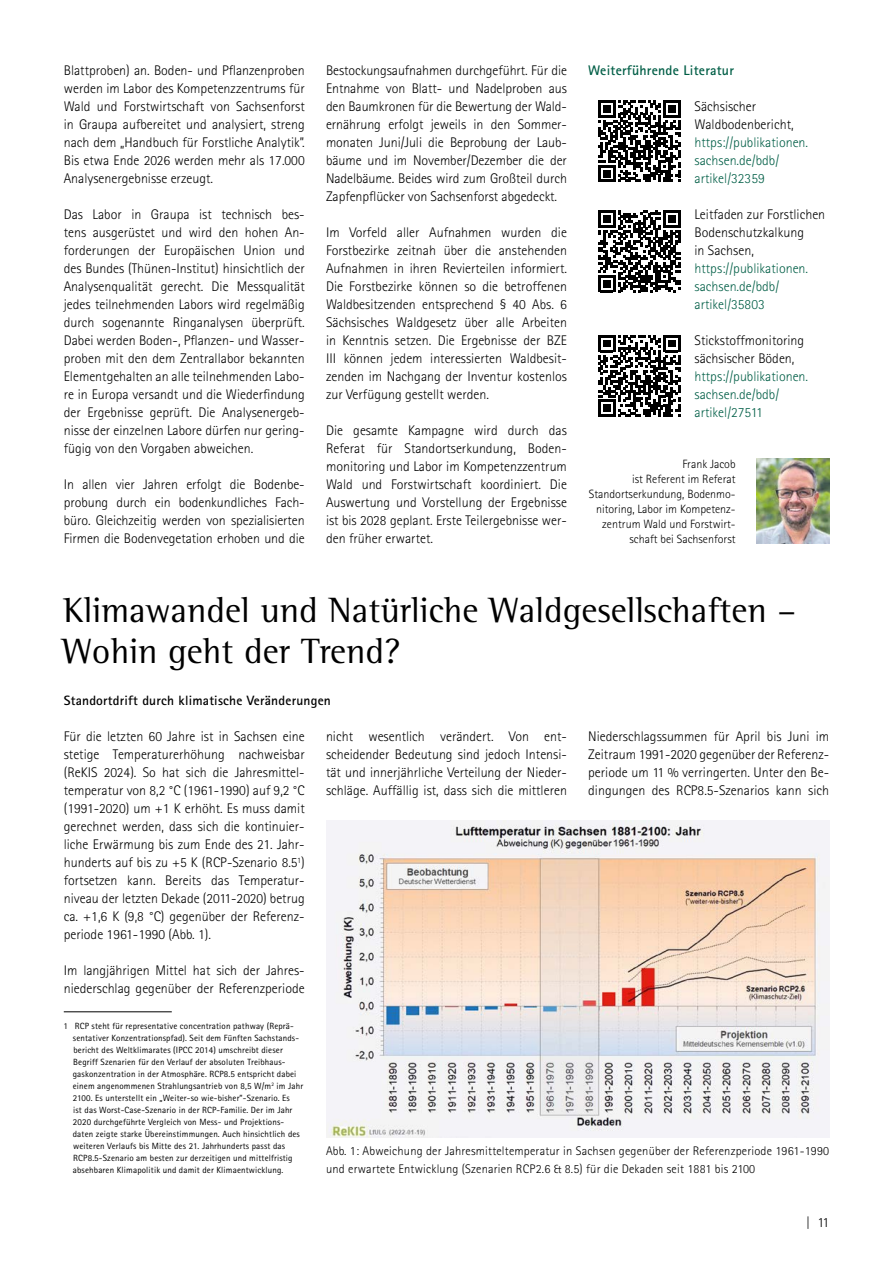
<style>
.page{position:relative;width:893px;height:1263px;background:#fff}
.page>*{position:absolute;margin:0;border:0;box-sizing:border-box;transform-origin:0 0}
.H1_Kapitelüberschrift{font:36px/40.5px "Rotis Semi Serif Std";color:#000}
.Fließtext{font:300 13.95px/18px "Rotis Sans Serif Std";color:#000;text-align:justify}
.Fließtext_ohne_Abstand{font:300 13.95px "Rotis Sans Serif Std";color:#005e46}
.Fließtext_ohne_Abstand-2{font:300 13.95px "Rotis Sans Serif Std";color:#000}
.H2_Zwischenüberschrift_grün{font:700 13.95px "Rotis Sans Serif Std";letter-spacing:.015em;color:#005e46}
.H2_Zwischenüberschrift_schwarz{font:700 13.5px "Rotis Sans Serif Std";letter-spacing:.015em;color:#000}
.t1{font:300 12.45px/18px "Rotis Sans Serif Std";letter-spacing:.015em;color:#000}
.Autor{font:300 12px/15px "Rotis Sans Serif Std";color:#000;text-align:right}
.Fußnote{font:9px/12px "Rotis Sans Serif Std";letter-spacing:.015em;color:#000}
</style>
<div class="page">
<svg style="left:598px;top:100px;width:82px;height:82px"></svg>
<svg style="left:598px;top:210px;width:82px;height:82px"></svg>
<svg style="left:598px;top:335px;width:82px;height:82px"></svg>
<img style="left:757px;top:458px;width:72px;height:85px">
<hr style="left:64px;top:1011px;width:108px;height:1px;background:#000">
<img style="left:326px;top:821px;width:503px;height:316px">
<p class="Fließtext" style="left:64px;top:61px;width:242px">Blattproben) an. Boden- und Pflanzenproben werden im Labor des Kompetenzzentrums für Wald und Forstwirtschaft von Sachsenforst in Graupa aufbereitet und analysiert, streng nach dem „Handbuch für Forstliche Analytik”.<br>Bis etwa Ende 2026 werden mehr als 17.000<br>Analysenergebnisse erzeugt.</p>
<p class="Fließtext" style="left:64px;top:205px;width:242px">Das Labor in Graupa ist technisch bes&shy;tens ausgerüstet und wird den hohen An&shy;forderungen der Europäischen Union und des Bundes (Thünen-Institut) hinsichtlich der Analysenqualität gerecht. Die Messqualität jedes teilnehmenden Labors wird regelmäßig durch sogenannte Ringanalysen überprüft.<br>Dabei werden Boden-, Pflanzen- und Wasser&shy;proben mit den dem Zentrallabor bekannten Elementgehalten an alle teilnehmenden Labo&shy;re in Europa versandt und die Wiederfindung der Ergebnisse geprüft. Die Analysenergeb&shy;nisse der einzelnen Labore dürfen nur gering&shy;fügig von den Vorgaben abweichen.</p>
<p class="Fließtext" style="left:64px;top:475px;width:242px">In allen vier Jahren erfolgt die Bodenbe&shy;probung durch ein bodenkundliches Fach&shy;büro. Gleichzeitig werden von spezialisierten Firmen die Bodenvegetation erhoben und die</p>
<p class="Fließtext" style="left:326px;top:61px;width:242px">Bestockungsaufnahmen durchgeführt. Für die Entnahme von Blatt- und Nadelproben aus den Baumkronen für die Bewertung der Wald&shy;ernährung erfolgt jeweils in den Sommer&shy;monaten Juni/Juli die Beprobung der Laub&shy;bäume und im November/Dezember die der Nadelbäume. Beides wird zum Großteil durch Zapfenpflücker von Sachsenforst abgedeckt.</p>
<p class="Fließtext" style="left:326px;top:223px;width:242px">Im Vorfeld aller Aufnahmen wurden die Forstbezirke zeitnah über die anstehenden Aufnahmen in ihren Revierteilen informiert.<br>Die Forstbezirke können so die betroffenen Waldbesitzenden entsprechend § 40 Abs. 6<br>Sächsisches Waldgesetz über alle Arbeiten in Kenntnis setzen. Die Ergebnisse der BZE III können jedem interessierten Waldbesit&shy;zenden im Nachgang der Inventur kostenlos zur Verfügung gestellt werden.</p>
<p class="Fließtext" style="left:326px;top:421px;width:242px">Die gesamte Kampagne wird durch das Referat für Standortserkundung, Boden&shy;monitoring und Labor im Kompetenzzentrum Wald und Forstwirtschaft koordiniert. Die Auswertung und Vorstellung der Ergebnisse ist bis 2028 geplant. Erste Teilergebnisse wer&shy;den früher erwartet.</p>
<h3 class="H2_Zwischenüberschrift_grün" style="left:588px;top:62px;width:147px">Weiterführende Literatur</h3>
<p class="Fließtext" style="left:694px;top:97px;width:63px">Sächsischer</p>
<p class="Fließtext_ohne_Abstand-2" style="left:694px;top:116px;width:101px">Waldbodenbericht,</p>
<p class="Fließtext_ohne_Abstand" style="left:694px;top:134px;width:115px">https://publikationen.</p>
<p class="Fließtext_ohne_Abstand" style="left:694px;top:152px;width:86px">sachsen.de/bdb/</p>
<p class="Fließtext_ohne_Abstand" style="left:694px;top:170px;width:72px">artikel/32359</p>
<p class="Fließtext_ohne_Abstand-2" style="left:694px;top:206px;width:132px">Leitfaden zur Forstlichen</p>
<p class="Fließtext_ohne_Abstand-2" style="left:694px;top:224px;width:111px">Bodenschutzkalkung</p>
<p class="Fließtext_ohne_Abstand-2" style="left:694px;top:242px;width:61px">in Sachsen,</p>
<p class="Fließtext_ohne_Abstand" style="left:694px;top:260px;width:115px">https://publikationen.</p>
<p class="Fließtext_ohne_Abstand" style="left:694px;top:278px;width:86px">sachsen.de/bdb/</p>
<p class="Fließtext_ohne_Abstand" style="left:694px;top:296px;width:72px">artikel/35803</p>
<p class="Fließtext_ohne_Abstand-2" style="left:694px;top:332px;width:111px">Stickstoffmonitoring</p>
<p class="Fließtext_ohne_Abstand-2" style="left:694px;top:350px;width:101px">sächsischer Böden,</p>
<p class="Fließtext_ohne_Abstand" style="left:694px;top:368px;width:115px">https://publikationen.</p>
<p class="Fließtext_ohne_Abstand" style="left:694px;top:386px;width:86px">sachsen.de/bdb/</p>
<p class="Fließtext_ohne_Abstand" style="left:694px;top:404px;width:70px">artikel/27511</p>
<p class="Autor" style="left:589px;top:457px;width:148px">Frank Jacob<br>ist Referent im Referat<br>Standortserkundung, Bodenmo&shy;nitoring, Labor im Kompetenz&shy;zentrum Wald und Forstwirt&shy;schaft bei Sachsenforst</p>
<h1 class="H1_Kapitelüberschrift" style="left:63px;top:590px;width:735px">Klimawandel und Natürliche Waldgesellschaften –<br>Wohin geht der Trend?</h1>
<h2 class="H2_Zwischenüberschrift_schwarz" style="left:64px;top:692px;width:269px">Standortdrift durch klimatische Veränderungen</h2>
<p class="Fließtext" style="left:64px;top:727px;width:242px">Für die letzten 60 Jahre ist in Sachsen eine stetige Temperaturerhöhung nachweisbar (ReKIS 2024). So hat sich die Jahresmittel&shy;temperatur von 8,2 °C (1961-1990) auf 9,2 °C (1991-2020) um +1 K erhöht. Es muss damit gerechnet werden, dass sich die kontinuier&shy;liche Erwärmung bis zum Ende des 21. Jahr&shy;hunderts auf bis zu +5 K (RCP-Szenario 8.5<sup>1</sup>) fortsetzen kann. Bereits das Temperatur&shy;niveau der letzten Dekade (2011-2020) betrug ca. +1,6 K (9,8 °C) gegenüber der Referenz&shy;periode 1961-1990 (Abb. 1).</p>
<p class="Fließtext" style="left:64px;top:961px;width:242px">Im langjährigen Mittel hat sich der Jahres&shy;niederschlag gegenüber der Referenzperiode</p>
<p class="Fußnote" style="left:73px;top:1020px;width:232px;text-indent:-9px">1 RCP steht für representative concentration pathway (Reprä&shy;sentativer Konzentrationspfad). Seit dem Fünften Sachstands&shy;bericht des Weltklimarates (IPCC 2014) umschreibt dieser Begriff Szenarien für den Verlauf der absoluten Treibhaus&shy;gaskonzentration in der Atmosphäre. RCP8.5 entspricht dabei einem angenommenen Strahlungsantrieb von 8,5 W/m<sup>2</sup> im Jahr 2100. Es unterstellt ein „Weiter-so wie-bisher”-Szenario. Es<br>ist das Worst-Case-Szenario in der RCP-Familie. Der im Jahr 2020 durchgeführte Vergleich von Mess- und Projektions&shy;daten zeigte starke Übereinstimmungen. Auch hinsichtlich des weiteren Verlaufs bis Mitte des 21. Jahrhunderts passt das RCP8.5-Szenario am besten zur derzeitigen und mittelfristig absehbaren Klimapolitik und damit der Klimaentwicklung.</p>
<p class="Fließtext" style="left:326px;top:727px;width:242px">nicht wesentlich verändert. Von ent&shy;scheidender Bedeutung sind jedoch Intensi&shy;tät und innerjährliche Verteilung der Nieder&shy;schläge. Auffällig ist, dass sich die mittleren</p>
<p class="Fließtext" style="left:588px;top:727px;width:242px">Niederschlagssummen für April bis Juni im Zeitraum 1991-2020 gegenüber der Referenz&shy;periode um 11 % verringerten. Unter den Be&shy;dingungen des RCP8.5-Szenarios kann sich</p>
<p class="t1" style="left:326px;top:1142px;width:505px">Abb. 1: Abweichung der Jahresmitteltemperatur in Sachsen gegenüber der Referenzperiode 1961-1990 und erwartete Entwicklung (Szenarien RCP2.6 &amp; 8.5) für die Dekaden seit 1881 bis 2100</p>
<p class="Fließtext" style="left:806px;top:1213px;width:25px">| 11</p>
</div>
